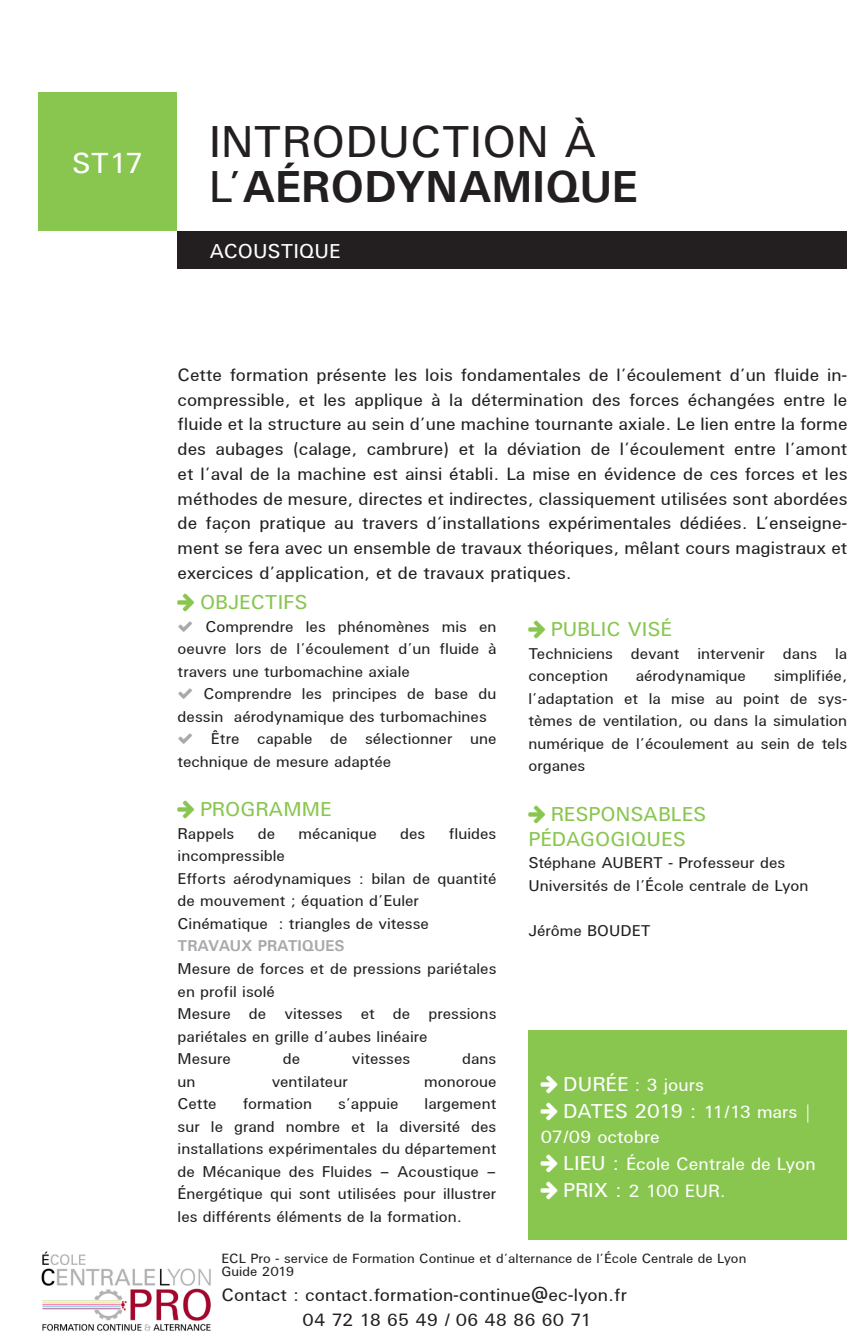
<style>
.page{position:relative;width:868px;height:1337px;background:#fff}
.page>*{position:absolute;margin:0;border:0;box-sizing:border-box;transform-origin:0 0}
.t1{font:45px/45px "U001";color:#231f20}
.t2{font:29.25px "U001";color:#fff}
.t3{font:20.25px/24.8px "U001";color:#89c650}
.t4{font:20.25px "U001";letter-spacing:-.03em;color:#fff}
.t5{font:20.25px "U001";color:#fff}
.t6{font:18px/24.8px "U001";color:#231f20;text-align:justify}
.t7{font:18px "U001";color:#fff}
.t8{font:15.75px/22.5px "U001";color:#231f20}
.t9{font:700 15.75px "U001";color:#a8a9ad}
.t10{font:13.5px "U001";color:#231f20}
.s1{font-weight:700}
.s2{font-size:20.25px}
.s3{font-size:18px}
</style>
<div class="page">
<div style="left:38px;top:92px;width:139px;height:139px;background:#89c650"></div>
<div style="left:178px;top:231px;width:669px;height:37px;background:#231f20"></div>
<div style="left:528px;top:1030px;width:319px;height:209px;background:#89c650"></div>
<img style="left:41px;top:1251px;width:170px;height:80px">
<p class="t2" style="left:72px;top:144px;width:73px">ST17</p>
<p class="t1" style="left:209px;top:118px;width:431px">INTRODUCTION À<br>L’<span class="s1">AÉRODYNAMIQUE</span></p>
<p class="t5" style="left:209px;top:238px;width:133px">ACOUSTIQUE</p>
<p class="t6" style="left:178px;top:362px;width:672px">Cette formation présente les lois fondamentales de l’écoulement d’un fluide in&shy;compressible, et les applique à la détermination des forces échangées entre le fluide et la structure au sein d’une machine tournante axiale. Le lien entre la forme des aubages (calage, cambrure) et la déviation de l’écoulement entre l’amont et l’aval de la machine est ainsi établi. La mise en évidence de ces forces et les méthodes de mesure, directes et indirectes, classiquement utilisées sont abordées de façon pratique au travers d‘installations expérimentales dédiées. L’enseigne&shy;ment se fera avec un ensemble de travaux théoriques, mêlant cours magistraux et exercices d’application, et de travaux pratiques.</p>
<p class="t3" style="left:551px;top:616px;width:123px">PUBLIC VISÉ</p>
<p class="t8" style="left:528px;top:641px;width:320px">Techniciens devant intervenir dans la conception</p>
<p class="t3" style="left:200px;top:589px;width:109px">OBJECTIFS</p>
<p class="t8" style="left:178px;top:614px;width:320px;text-align:justify;text-indent:28px">Comprendre les phénomènes mis en oeuvre lors de l’écoulement d’un fluide à travers une turbomachine axiale</p>
<p class="t8" style="left:178px;top:682px;width:320px;text-indent:26px">Comprendre les principes de base du dessin aérodynamique des turbomachines</p>
<p class="t8" style="left:178px;top:727px;width:320px;text-indent:33px">Être capable de sélectionner une technique de mesure adaptée</p>
<p class="t3" style="left:200px;top:796px;width:133px">PROGRAMME</p>
<p class="t8" style="left:178px;top:821px;width:58px">Rappels</p>
<p class="t8" style="left:258px;top:821px;width:19px">de</p>
<p class="t8" style="left:299px;top:821px;width:80px">mécanique</p>
<p class="t8" style="left:400px;top:821px;width:27px">des</p>
<p class="t8" style="left:449px;top:821px;width:49px">fluides</p>
<p class="t8" style="left:178px;top:844px;width:109px">incompressible</p>
<p class="t8" style="left:178px;top:866px;width:320px">Efforts aérodynamiques : bilan de quantité de mouvement ; équation d’Euler</p>
<p class="t8" style="left:178px;top:911px;width:253px">Cinématique : triangles de vitesse</p>
<p class="t9" style="left:178px;top:935px;width:169px">TRAVAUX PRATIQUES</p>
<p class="t8" style="left:178px;top:956px;width:320px">Mesure de forces et de pressions pariétales en profil isolé</p>
<p class="t8" style="left:178px;top:1001px;width:320px">Mesure de vitesses et de pressions pariétales en grille d’aubes linéaire</p>
<p class="t8" style="left:178px;top:1046px;width:55px">Mesure</p>
<p class="t8" style="left:283px;top:1046px;width:19px">de</p>
<p class="t8" style="left:352px;top:1046px;width:60px">vitesses</p>
<p class="t8" style="left:462px;top:1046px;width:36px">dans</p>
<p class="t8" style="left:178px;top:1069px;width:20px">un</p>
<p class="t8" style="left:272px;top:1069px;width:78px">ventilateur</p>
<p class="t8" style="left:424px;top:1069px;width:74px">monoroue</p>
<p class="t8" style="left:178px;top:1091px;width:41px">Cette</p>
<p class="t8" style="left:243px;top:1091px;width:71px">formation</p>
<p class="t8" style="left:338px;top:1091px;width:62px">s’appuie</p>
<p class="t8" style="left:528px;top:664px;width:320px;text-align:justify;text-indent:245px">simplifiée, l’adaptation et la mise au point de sys&shy;tèmes de ventilation, ou dans la simulation numérique de l’écoulement au sein de tels organes</p>
<p class="t3" style="left:528px;top:801px;width:180px;text-indent:22px">RESPONSABLES<br>PÉDAGOGIQUES</p>
<p class="t8" style="left:528px;top:851px;width:282px">Stéphane AUBERT - Professeur des<br>Universités de l’École centrale de Lyon</p>
<p class="t8" style="left:528px;top:918px;width:124px">Jérôme BOUDET</p>
<p class="t8" style="left:636px;top:664px;width:112px">aérodynamique</p>
<p class="t7" style="left:563px;top:1073px;width:142px"><span class="s2">DURÉE</span> : 3 jours</p>
<p class="t4" style="left:563px;top:1098px;width:251px">DATES 2019 : <span class="s3">11/13 mars |</span></p>
<p class="t7" style="left:541px;top:1125px;width:121px">07/09 octobre</p>
<p class="t7" style="left:563px;top:1152px;width:254px"><span class="s2">LIEU :</span> École Centrale de Lyon</p>
<p class="t7" style="left:563px;top:1179px;width:164px"><span class="s2">PRIX :</span> 2 100 EUR.</p>
<p class="t8" style="left:178px;top:1091px;width:320px;text-align:justify;text-indent:247px">largement sur le grand nombre et la diversité des installations expérimentales du département de Mécanique des Fluides – Acoustique – Énergétique qui sont utilisées pour illustrer les différents éléments de la formation.</p>
<p class="t10" style="left:222px;top:1249px;width:526px">ECL Pro - service de Formation Continue et d’alternance de l’École Centrale de Lyon</p>
<p class="t10" style="left:222px;top:1262px;width:74px">Guide 2019</p>
<p class="t6" style="left:222px;top:1281px;width:407px">Contact : contact.formation-continue@ec-lyon.fr</p>
<p class="t6" style="left:303px;top:1306px;width:291px">04 72 18 65 49 / 06 48 86 60 71</p>
</div>
